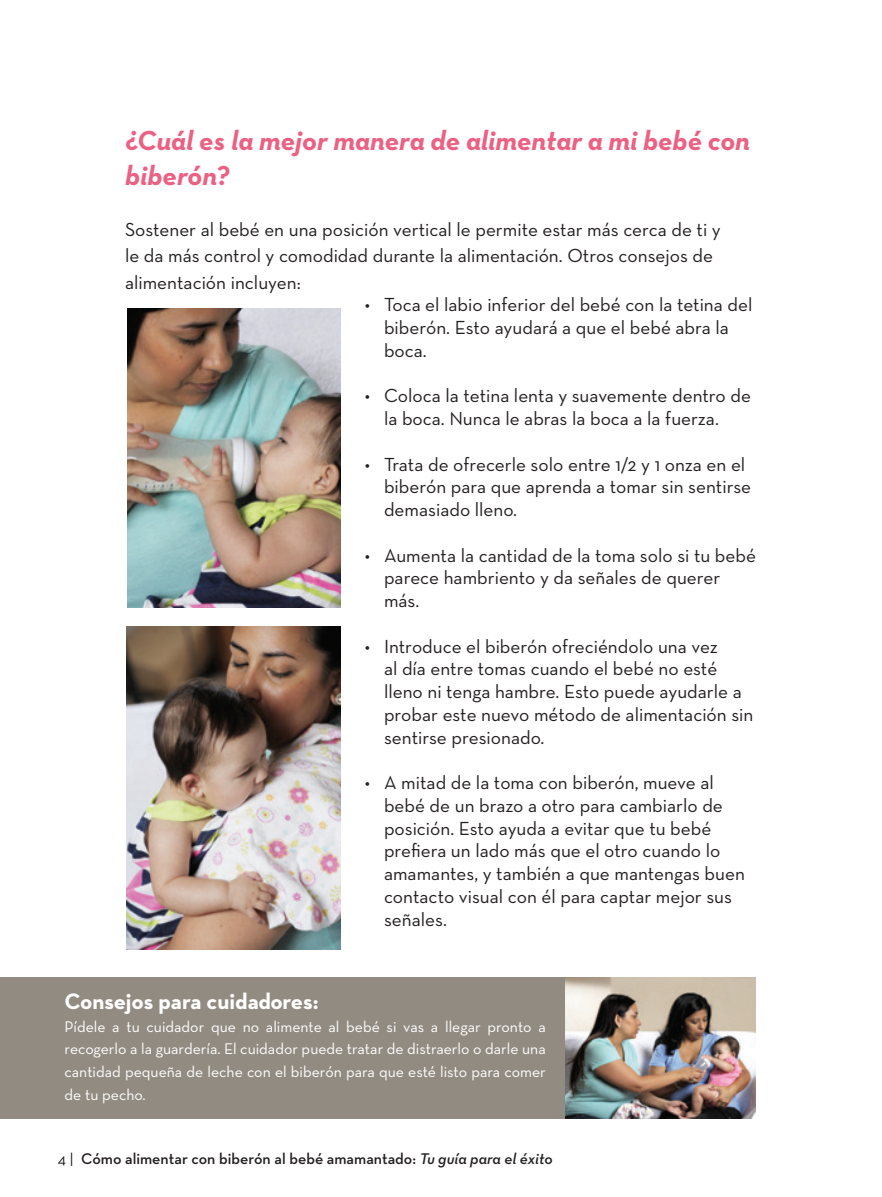
<style>
.page{position:relative;width:882px;height:1197px;background:#fff}
.page>*{position:absolute;margin:0;border:0;box-sizing:border-box;transform-origin:0 0}
.t1{font:italic 700 28px/35px "Neutraface Text";color:#ec6183}
.t2{font:700 22.75px "Neutraface Text";letter-spacing:-.005em;color:#fff}
.t3{font:19.25px/22.8px "Neutraface Text";color:#231f20}
.t4{font:15.75px/22.8px "Neutraface Text";color:#fff;text-align:justify}
.t5{font:600 15.75px "Neutraface Text";color:#231f20}
.s1{font-weight:400}
.s2{font-family:"Neutraface Text Demi Italic Alt";font-weight:400}
</style>
<div class="page">
<img style="left:127px;top:309px;width:213px;height:299px">
<div style="left:0;top:977px;width:655px;height:141px;background:#928b81"></div>
<img style="left:565px;top:977px;width:191px;height:141px">
<img style="left:126px;top:626px;width:214px;height:324px">
<p class="t1" style="left:125px;top:123px;width:626px">¿Cuál es la mejor manera de alimentar a mi bebé con biberón?</p>
<p class="t3" style="left:125px;top:216px;width:597px;line-height:26.2px">Sostener al bebé en una posición vertical le permite estar más cerca de ti y le da más control y comodidad durante la alimentación. Otros consejos de alimentación incluyen:</p>
<p class="t3" style="left:384px;top:293px;width:370px;text-indent:-19px">• Toca el labio inferior del bebé con la tetina del biberón. Esto ayudará a que el bebé abra la boca.</p>
<p class="t3" style="left:384px;top:384px;width:369px;text-indent:-19px">• Coloca la tetina lenta y suavemente dentro de la boca. Nunca le abras la boca a la fuerza.</p>
<p class="t3" style="left:384px;top:452px;width:369px;text-indent:-19px">• Trata de ofrecerle solo entre 1/2 y 1 onza en el biberón para que aprenda a tomar sin sentirse demasiado lleno.</p>
<p class="t3" style="left:384px;top:543px;width:373px;text-indent:-19px">• Aumenta la cantidad de la toma solo si tu bebé parece hambriento y da señales de querer más.</p>
<p class="t3" style="left:384px;top:634px;width:371px;text-indent:-19px">• Introduce el biberón ofreciéndolo una vez<br>al día entre tomas cuando el bebé no esté lleno ni tenga hambre. Esto puede ayudarle a probar este nuevo método de alimentación sin sentirse presionado.</p>
<p class="t3" style="left:384px;top:771px;width:362px;text-indent:-19px">• A mitad de la toma con biberón, mueve al bebé de un brazo a otro para cambiarlo de posición. Esto ayuda a evitar que tu bebé prefiera un lado más que el otro cuando lo amamantes, y también a que mantengas buen contacto visual con él para captar mejor sus señales.</p>
<p class="t2" style="left:65px;top:987px;width:256px">Consejos para cuidadores:</p>
<p class="t4" style="left:65px;top:1015px;width:483px">Pídele a tu cuidador que no alimente al bebé si vas a llegar pronto a recogerlo a la guardería. El cuidador puede tratar de distraerlo o darle una cantidad pequeña de leche con el biberón para que esté listo para comer de tu pecho.</p>
<h1 class="t5" style="left:58px;top:1149px;width:496px"><span class="s1">4 |</span> Cómo alimentar con biberón al bebé amamantado: <span class="s2">Tu guía para el éxito</span></h1>
</div>
